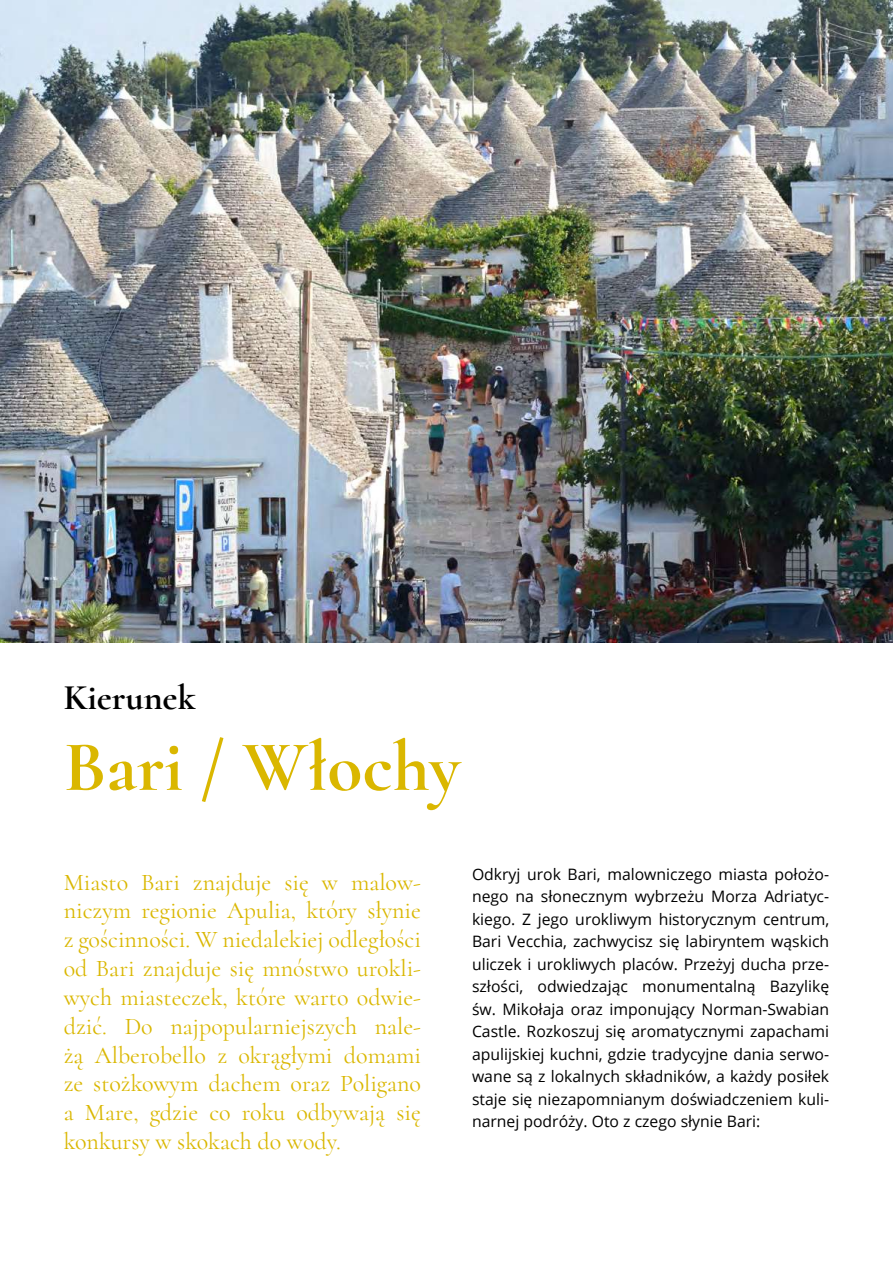
<style>
.page{position:relative;width:893px;height:1263px;background:#fff}
.page>*{position:absolute;margin:0;border:0;box-sizing:border-box;transform-origin:0 0}
.t1{font:700 72px "Cormorant";color:#dab700}
.t2{font:700 36px "Cormorant";color:#000}
.t3{font:24px/28.8px "Cormorant";color:#dab700;text-align:justify}
.t4{font:15.75px/22.5px "Open Sans";color:#000;text-align:justify}
</style>
<div class="page">
<img style="left:0;top:0;width:893px;height:642px">
<h2 class="t2" style="left:64px;top:676px;width:133px">Kierunek</h2>
<h1 class="t1" style="left:64px;top:722px;width:398px">Bari / Włochy</h1>
<p class="t3" style="left:64px;top:867px;width:359px">Miasto Bari znajduje się w malow&shy;niczym regionie Apulia, który słynie z gościnności. W niedalekiej odległości od Bari znajduje się mnóstwo urokli&shy;wych miasteczek, które warto odwie&shy;dzić. Do najpopularniejszych nale&shy;żą Alberobello z okrągłymi domami ze stożkowym dachem oraz Poligano a Mare, gdzie co roku odbywają się konkursy w skokach do wody.</p>
<p class="t4" style="left:472px;top:862px;width:359px">Odkryj urok Bari, malowniczego miasta położo&shy;nego na słonecznym wybrzeżu Morza Adriatyc&shy;kiego. Z jego urokliwym historycznym centrum, Bari Vecchia, zachwycisz się labiryntem wąskich uliczek i urokliwych placów. Przeżyj ducha prze&shy;szłości, odwiedzając monumentalną Bazylikę św. Mikołaja oraz imponujący Norman-Swabian Castle. Rozkoszuj się aromatycznymi zapachami apulijskiej kuchni, gdzie tradycyjne dania serwo&shy;wane są z lokalnych składników, a każdy posiłek staje się niezapomnianym doświadczeniem kuli&shy;narnej podróży. Oto z czego słynie Bari:</p>
</div>
